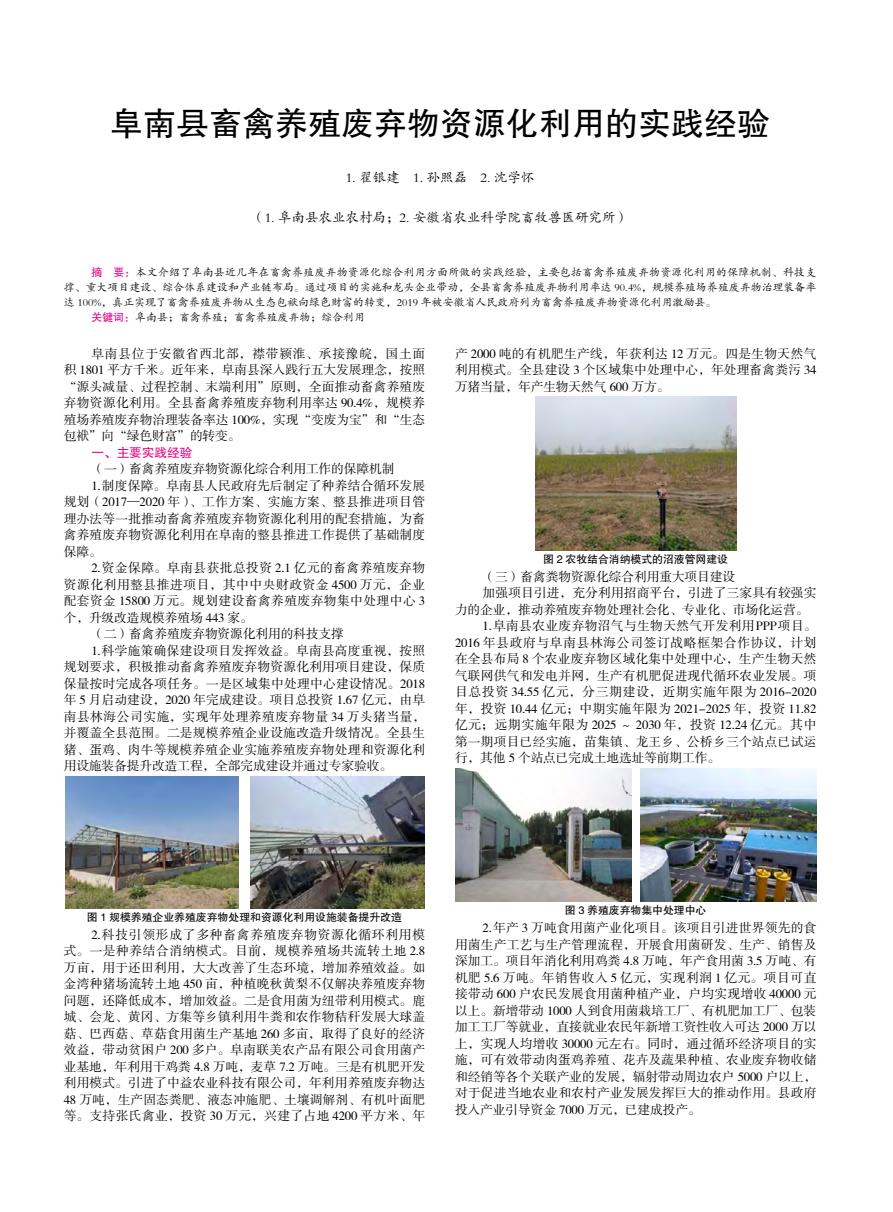
<style>
.page{position:relative;width:893px;height:1212px;background:#fff}
.page>*{position:absolute;margin:0;border:0;box-sizing:border-box;transform-origin:0 0}
.t1{font:33px "FZHTK GBK1 0";color:#000}
.t2{font:13.5px "FZKTK GBK1 0";color:#000}
.t3{font:12.75px/16.5px "FZSSK GBK1 0";letter-spacing:.015em;color:#000;text-align:justify}
.t4{font:12.75px "FZSSK GBK1 0";letter-spacing:-.01em;color:#000}
.t5{font:12.75px "FZSSK GBK1 0";letter-spacing:.035em;color:#000}
.t6{font:12.75px "FZSSK GBK1 0";letter-spacing:.065em;color:#000}
.t7{font:12.75px "FZSSK GBK1 0";letter-spacing:.06em;color:#000}
.t8{font:12.75px "FZSSK GBK1 0";letter-spacing:.045em;color:#000}
.t9{font:12.75px "FZSSK GBK1 0";letter-spacing:.05em;color:#000}
.t10{font:12.75px "FZSSK GBK1 0";letter-spacing:.04em;color:#000}
.t11{font:12.75px "FZHTK GBK1 0";letter-spacing:-.01em;color:#e4007f}
.t12{font:10.95px "FZKTK GBK1 0";color:#000}
.t13{font:10.95px "FZKTK GBK1 0";letter-spacing:.02em;color:#000}
.t14{font:10.95px "FZHTK GBK1 0";letter-spacing:-.01em;color:#000}
.s1{font-family:"FZHTK GBK1 0";color:#e4007f}
</style>
<div class="page">
<img style="left:65px;top:776px;width:174px;height:132px">
<img style="left:251px;top:776px;width:174px;height:132px">
<img style="left:535px;top:397px;width:202px;height:153px">
<img style="left:456px;top:768px;width:175px;height:134px">
<img style="left:641px;top:768px;width:175px;height:134px">
<h1 class="t1" style="left:110px;top:105px;width:661px">阜南县畜禽养殖废弃物资源化利用的实践经验</h1>
<p class="t2" style="left:346px;top:170px;width:190px">1. 翟银建 1. 孙照磊 2. 沈学怀</p>
<p class="t2" style="left:251px;top:210px;width:379px">（1. 阜南县农业农村局；2. 安徽省农业科学院畜牧兽医研究所）</p>
<p class="t13" style="left:91px;top:266px;width:726px"><span class="s1">摘 要：</span>本文介绍了阜南县近几年在畜禽养殖废弃物资源化综合利用方面所做的实践经验，主要包括畜禽养殖废弃物资源化利用的保障机制、科技支</p>
<p class="t12" style="left:64px;top:281px;width:754px">撑、重大项目建设、综合体系建设和产业链布局。通过项目的实施和龙头企业带动，全县畜禽养殖废弃物利用率达 90.4%，规模养殖场养殖废弃物治理装备率</p>
<p class="t12" style="left:64px;top:296px;width:654px">达 100%，真正实现了畜禽养殖废弃物从生态包袱向绿色财富的转变，2019 年被安徽省人民政府列为畜禽养殖废弃物资源化利用激励县。</p>
<p class="t12" style="left:91px;top:311px;width:275px"><span class="s1">关键词：</span>阜南县；畜禽养殖；畜禽养殖废弃物；综合利用</p>
<p class="t3" style="left:455px;top:346px;width:363px">产 2000 吨的有机肥生产线，年获利达 12 万元。四是生物天然气利用模式。全县建设 3 个区域集中处理中心，年处理畜禽粪污 34万猪当量，年产生物天然气 600 万方。</p>
<p class="t3" style="left:64px;top:346px;width:363px;text-indent:28px">阜南县位于安徽省西北部，襟带颍淮、承接豫皖，国土面积 1801 平方千米。近年来，阜南县深入践行五大发展理念，按照“源头减量、过程控制、末端利用”原则，全面推动畜禽养殖废弃物资源化利用。全县畜禽养殖废弃物利用率达 90.4%，规模养殖场养殖废弃物治理装备率达 100%，实现“变废为宝”和“生态包袱”向“绿色财富”的转变。</p>
<p class="t11" style="left:91px;top:445px;width:103px">一、主要实践经验</p>
<p class="t4" style="left:91px;top:462px;width:305px">（一）畜禽养殖废弃物资源化综合利用工作的保障机制</p>
<p class="t3" style="left:91px;top:478px;width:335px">1.制度保障。阜南县人民政府先后制定了种养结合循环发展</p>
<p class="t5" style="left:64px;top:495px;width:363px">规划（2017—2020 年）、工作方案、实施方案、整县推进项目管</p>
<p class="t3" style="left:64px;top:511px;width:363px">理办法等一批推动畜禽养殖废弃物资源化利用的配套措施，为畜</p>
<p class="t3" style="left:64px;top:527px;width:363px">禽养殖废弃物资源化利用在阜南的整县推进工作提供了基础制度</p>
<p class="t3" style="left:64px;top:544px;width:39px">保障。</p>
<p class="t5" style="left:91px;top:561px;width:335px">2.资金保障。阜南县获批总投资 2.1 亿元的畜禽养殖废弃物</p>
<p class="t8" style="left:64px;top:577px;width:363px">资源化利用整县推进项目，其中中央财政资金 4500 万元，企业</p>
<p class="t5" style="left:64px;top:594px;width:363px">配套资金 15800 万元。规划建设畜禽养殖废弃物集中处理中心 3</p>
<p class="t4" style="left:64px;top:610px;width:191px">个，升级改造规模养殖场 443 家。</p>
<p class="t4" style="left:91px;top:627px;width:254px">（二）畜禽养殖废弃物资源化利用的科技支撑</p>
<p class="t3" style="left:91px;top:643px;width:335px">1.科学施策确保建设项目发挥效益。阜南县高度重视，按照</p>
<p class="t3" style="left:64px;top:659px;width:363px">规划要求，积极推动畜禽养殖废弃物资源化利用项目建设，保质</p>
<p class="t3" style="left:64px;top:676px;width:363px">保量按时完成各项任务。一是区域集中处理中心建设情况。2018</p>
<p class="t3" style="left:64px;top:692px;width:363px">年 5 月启动建设，2020 年完成建设。项目总投资 1.67 亿元，由阜</p>
<p class="t10" style="left:64px;top:709px;width:363px">南县林海公司实施，实现年处理养殖废弃物量 34 万头猪当量，</p>
<p class="t3" style="left:64px;top:725px;width:363px">并覆盖全县范围。二是规模养殖企业设施改造升级情况。全县生</p>
<p class="t3" style="left:64px;top:742px;width:363px">猪、蛋鸡、肉牛等规模养殖企业实施养殖废弃物处理和资源化利</p>
<p class="t4" style="left:64px;top:759px;width:330px">用设施装备提升改造工程，全部完成建设并通过专家验收。</p>
<p class="t14" style="left:543px;top:553px;width:186px">图 2 农牧结合消纳模式的沼液管网建设</p>
<p class="t4" style="left:483px;top:570px;width:254px">（三）畜禽粪物资源化综合利用重大项目建设</p>
<p class="t3" style="left:483px;top:585px;width:335px">加强项目引进，充分利用招商平台，引进了三家具有较强实</p>
<p class="t4" style="left:455px;top:603px;width:355px">力的企业，推动养殖废弃物处理社会化、专业化、市场化运营。</p>
<p class="t3" style="left:483px;top:618px;width:335px">1.阜南县农业废弃物沼气与生物天然气开发利用PPP项目。</p>
<p class="t9" style="left:455px;top:636px;width:363px">2016 年县政府与阜南县林海公司签订战略框架合作协议，计划</p>
<p class="t3" style="left:455px;top:651px;width:363px">在全县布局 8 个农业废弃物区域化集中处理中心，生产生物天然</p>
<p class="t3" style="left:455px;top:668px;width:363px">气联网供气和发电并网，生产有机肥促进现代循环农业发展。项</p>
<p class="t6" style="left:455px;top:685px;width:363px">目总投资 34.55 亿元，分三期建设，近期实施年限为 2016-2020</p>
<p class="t4" style="left:455px;top:702px;width:363px">年，投资 10.44 亿元；中期实施年限为 2021-2025 年，投资 11.82</p>
<p class="t7" style="left:455px;top:718px;width:363px">亿元；远期实施年限为 2025 ～ 2030 年，投资 12.24 亿元。其中</p>
<p class="t3" style="left:455px;top:734px;width:363px">第一期项目已经实施，苗集镇、龙王乡、公桥乡三个站点已试运</p>
<p class="t4" style="left:455px;top:751px;width:267px">行，其他 5 个站点已完成土地选址等前期工作。</p>
<p class="t14" style="left:87px;top:911px;width:317px">图 1 规模养殖企业养殖废弃物处理和资源化利用设施装备提升改造</p>
<p class="t3" style="left:64px;top:927px;width:363px;text-indent:28px">2.科技引领形成了多种畜禽养殖废弃物资源化循环利用模式。一是种养结合消纳模式。目前，规模养殖场共流转土地 2.8万亩，用于还田利用，大大改善了生态环境，增加养殖效益。如金湾种猪场流转土地 450 亩，种植晚秋黄梨不仅解决养殖废弃物问题，还降低成本，增加效益。二是食用菌为纽带利用模式。鹿城、会龙、黄冈、方集等乡镇利用牛粪和农作物秸秆发展大球盖菇、巴西菇、草菇食用菌生产基地 260 多亩，取得了良好的经济效益，带动贫困户 200 多户。阜南联美农产品有限公司食用菌产业基地，年利用干鸡粪 4.8 万吨，麦草 7.2 万吨。三是有机肥开发利用模式。引进了中益农业科技有限公司，年利用养殖废弃物达48 万吨，生产固态粪肥、液态冲施肥、土壤调解剂、有机叶面肥等。支持张氏禽业，投资 30 万元，兴建了占地 4200 平方米、年</p>
<p class="t14" style="left:565px;top:904px;width:143px">图 3 养殖废弃物集中处理中心</p>
<p class="t3" style="left:455px;top:920px;width:363px;text-indent:28px">2.年产 3 万吨食用菌产业化项目。该项目引进世界领先的食用菌生产工艺与生产管理流程，开展食用菌研发、生产、销售及深加工。项目年消化利用鸡粪 4.8 万吨，年产食用菌 3.5 万吨、有机肥 5.6 万吨。年销售收入 5 亿元，实现利润 1 亿元。项目可直接带动 600 户农民发展食用菌种植产业，户均实现增收 40000 元以上。新增带动 1000 人到食用菌栽培工厂、有机肥加工厂、包装加工工厂等就业，直接就业农民年新增工资性收入可达 2000 万以上，实现人均增收 30000 元左右。同时，通过循环经济项目的实施，可有效带动肉蛋鸡养殖、花卉及蔬果种植、农业废弃物收储和经销等各个关联产业的发展，辐射带动周边农户 5000 户以上，对于促进当地农业和农村产业发展发挥巨大的推动作用。县政府投入产业引导资金 7000 万元，已建成投产。</p>
</div>
